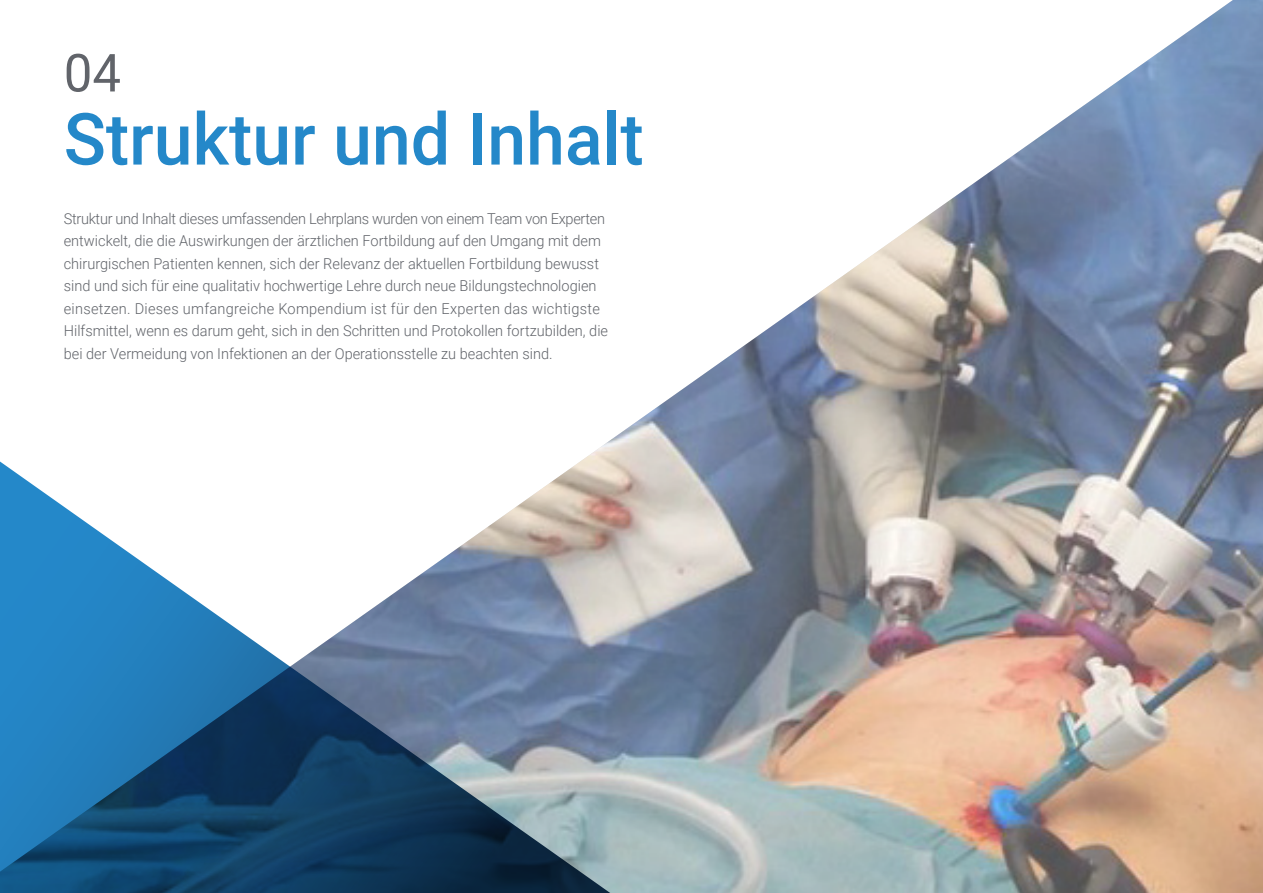
<style>
.page{position:relative;width:1263px;height:893px;background:#fff}
.page>*{position:absolute;margin:0;border:0;box-sizing:border-box;transform-origin:0 0}
.t1{font:500 72px "Roboto";color:#2488c9}
.t2{font:52.5px "Roboto";color:#61646a}
.t3{font:300 15px/22.5px "Roboto";color:#61646a}
</style>
<div class="page">
<img style="left:602px;top:0;width:661px;height:893px">
<svg style="left:0;top:446px;width:640px;height:447px"></svg>
<h2 class="t2" style="left:64px;top:36px;width:59px">04</h2>
<h1 class="t1" style="left:64px;top:89px;width:581px">Struktur und Inhalt</h1>
<p class="t3" style="left:64px;top:207px;width:546px">Struktur und Inhalt dieses umfassenden Lehrplans wurden von einem Team von Experten entwickelt, die die Auswirkungen der ärztlichen Fortbildung auf den Umgang mit dem chirurgischen Patienten kennen, sich der Relevanz der aktuellen Fortbildung bewusst sind und sich für eine qualitativ hochwertige Lehre durch neue Bildungstechnologien einsetzen. Dieses umfangreiche Kompendium ist für den Experten das wichtigste Hilfsmittel, wenn es darum geht, sich in den Schritten und Protokollen fortzubilden, die bei der Vermeidung von Infektionen an der Operationsstelle zu beachten sind.</p>
</div>
